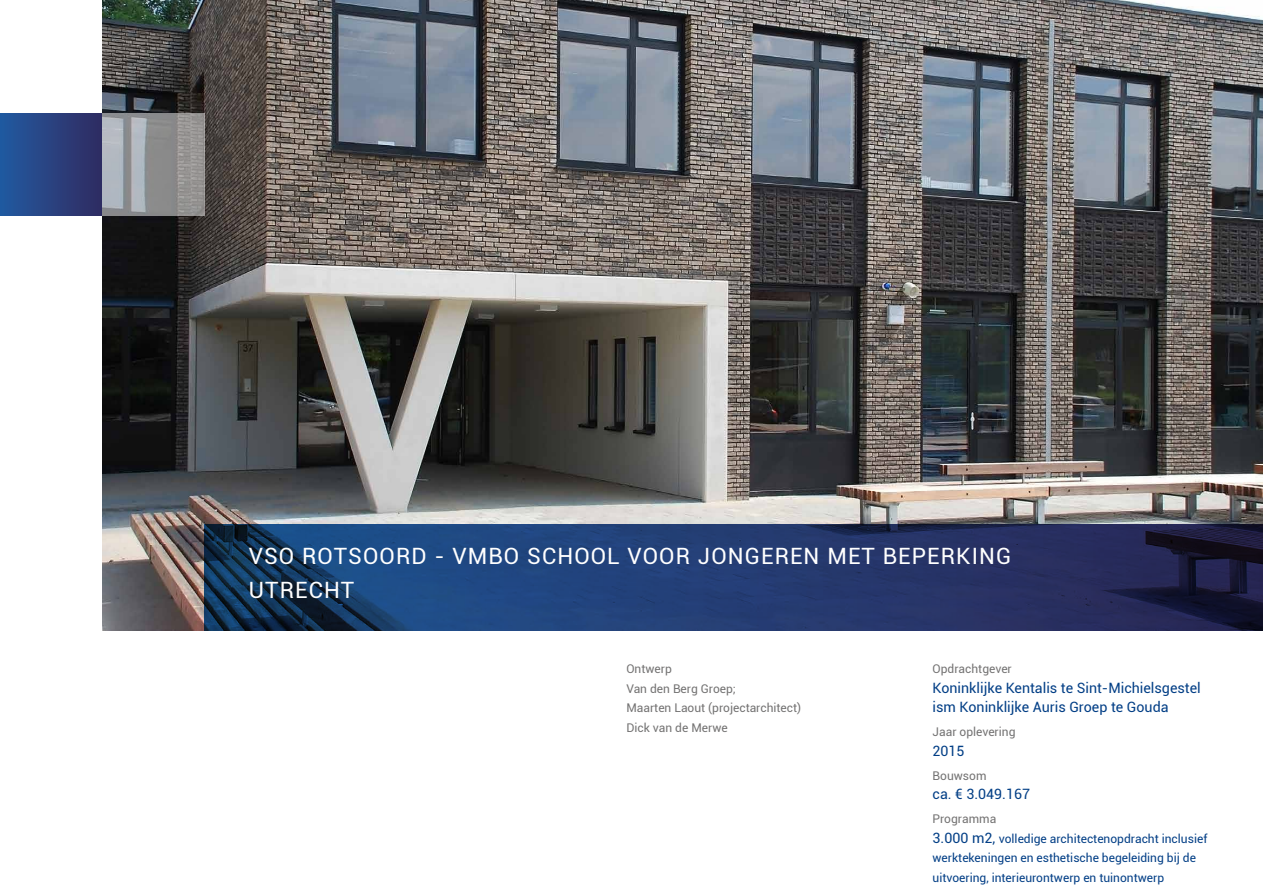
<style>
.page{position:relative;width:1263px;height:893px;background:#fff}
.page>*{position:absolute;margin:0;border:0;box-sizing:border-box;transform-origin:0 0}
.t1{font:22.5px/34.5px "Roboto";letter-spacing:.05em;color:#fff}
.t2{font:14.25px/19.5px "Roboto";color:#033f86}
.t3{font:12px/19.5px "Roboto";color:#033f86}
.t4{font:12px/19.5px "Roboto";color:#747373}
.s1{color:#747373}
.s2{font-size:14.25px}
</style>
<div class="page">
<div style="left:0;top:114px;width:102px;height:102px;background:linear-gradient(to right,#225aa0,#302b61)"></div>
<img style="left:102px;top:0;width:1161px;height:630px">
<svg style="left:204px;top:524px;width:1059px;height:106px;background:#203768"></svg>
<svg style="left:102px;top:114px;width:102px;height:102px;background:#999b9e"></svg>
<h1 class="t1" style="left:249px;top:538px;width:764px">VSO ROTSOORD - VMBO SCHOOL VOOR JONGEREN MET BEPERKING<br>UTRECHT</h1>
<p class="t4" style="left:626px;top:659px;width:176px">Ontwerp<br>Van den Berg Groep;<br>Maarten Laout (projectarchitect)<br>Dick van de Merwe</p>
<p class="t4" style="left:932px;top:659px;width:81px">Opdrachtgever</p>
<p class="t2" style="left:932px;top:678px;width:270px">Koninklijke Kentalis te Sint-Michielsgestel ism Koninklijke Auris Groep te Gouda</p>
<p class="t4" style="left:932px;top:722px;width:84px">Jaar oplevering</p>
<p class="t2" style="left:932px;top:741px;width:34px">2015</p>
<p class="t4" style="left:932px;top:765px;width:55px">Bouwsom</p>
<p class="t2" style="left:932px;top:784px;width:99px">ca. € 3.049.167</p>
<p class="t3" style="left:932px;top:809px;width:276px"><span class="s1">Programma<br></span><span class="s2">3.000 m2,</span> volledige architectenopdracht inclusief werktekeningen en esthetische begeleiding bij de uitvoering, interieurontwerp en tuinontwerp</p>
</div>
